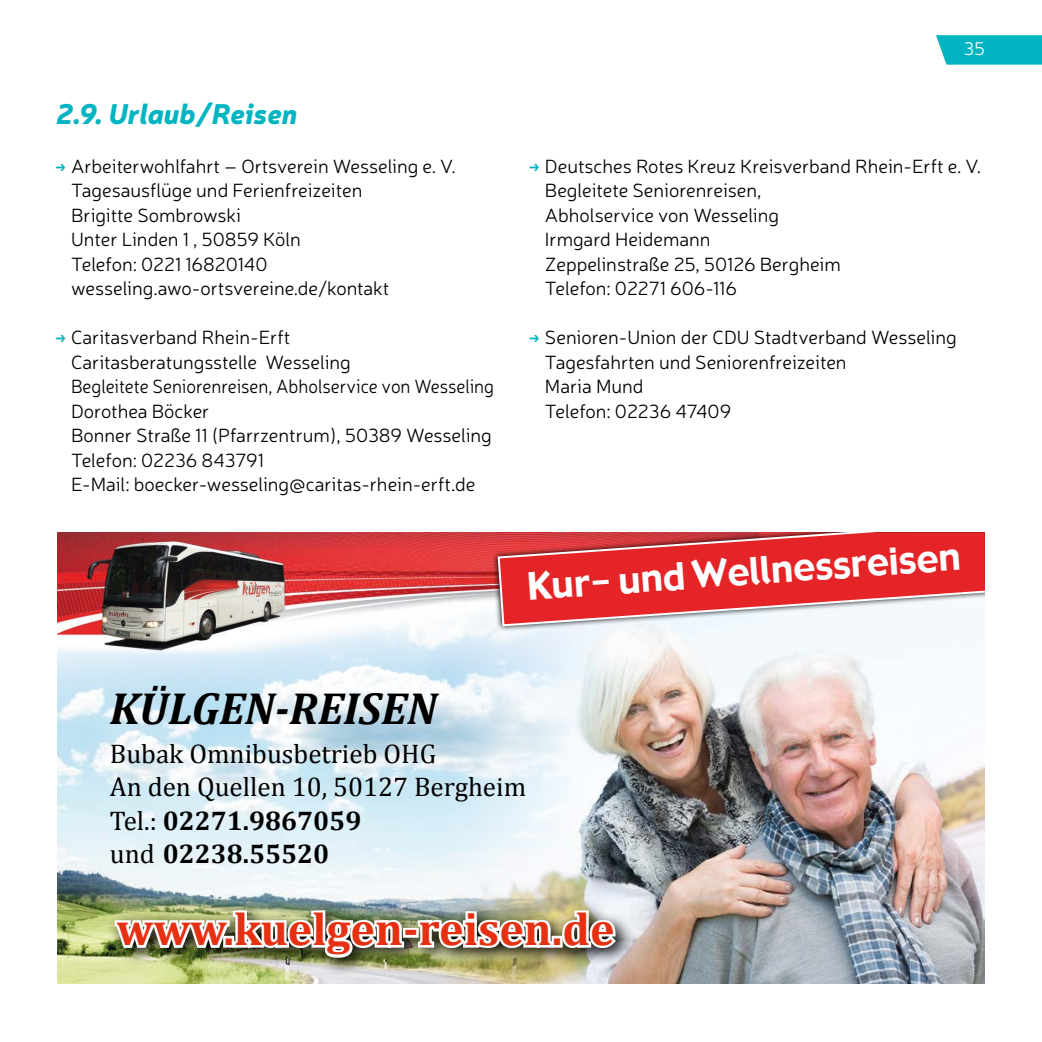
<style>
.page{position:relative;width:1042px;height:1042px;background:#fff}
.page>*{position:absolute;margin:0;border:0;box-sizing:border-box;transform-origin:0 0}
.t1{font:700 46.2px "Cambria";color:#e53012}
.t2{font:italic 700 45.15px "Cambria";color:#000}
.t3{font:36.93px "Gadget";color:#fff}
.t4{font:italic 900 28px "Neris";color:#00b4c1}
.t5{font:27.12px/33.2px "Cambria";color:#000}
.t6{font:300 19.25px/24.5px "Neris";color:#000}
.t7{font:300 18.55px "Neris";color:#fff}
.s1{font-weight:600;font-size:15.75px;color:#00b4c1}
.s2{font-weight:700}
</style>
<div class="page">
<svg style="left:936px;top:35px;width:106px;height:30px;background:#10b8c5"></svg>
<img style="left:57px;top:656px;width:353px;height:327px">
<img style="left:410px;top:654px;width:575px;height:329px">
<img style="left:57px;top:532px;width:705px;height:124px">
<svg style="left:492px;top:532px;width:493px;height:100px;fill:#f3f8fd"></svg>
<svg style="left:496px;top:532px;width:489px;height:95px;background:#e25256"></svg>
<img style="left:106px;top:901px;width:528px;height:75px">
<img style="left:112px;top:908px;width:296px;height:53px">
<img style="left:415px;top:908px;width:204px;height:43px">
<h3 class="t4" style="left:56px;top:93px;width:243px">2.9. Urlaub/Reisen</h3>
<p class="t6" style="left:71px;top:153px;width:386px;text-indent:-16px"><span class="s1">→</span> Arbeiterwohlfahrt – Ortsverein Wesseling e. V.<br>Tagesausflüge und Ferienfreizeiten<br>Brigitte Sombrowski<br>Unter Linden 1 , 50859 Köln<br>Telefon: 0221 16820140 wesseling.awo-ortsvereine.de/kontakt</p>
<p class="t6" style="left:71px;top:325px;width:424px;text-indent:-16px"><span class="s1">→</span> Caritasverband Rhein-Erft<br>Caritasberatungsstelle Wesseling<br>Begleitete Seniorenreisen, Abholservice von Wesseling Dorothea Böcker<br>Bonner Straße 11 (Pfarrzentrum), 50389 Wesseling Telefon: 02236 843791<br>E-Mail: boecker-wesseling@caritas-rhein-erft.de</p>
<p class="t7" style="left:964px;top:37px;width:23px">35</p>
<p class="t6" style="left:545px;top:153px;width:438px;text-indent:-16px"><span class="s1">→</span> Deutsches Rotes Kreuz Kreisverband Rhein-Erft e. V.<br>Begleitete Seniorenreisen,<br>Abholservice von Wesseling<br>Irmgard Heidemann<br>Zeppelinstraße 25, 50126 Bergheim<br>Telefon: 02271 606-116</p>
<p class="t6" style="left:545px;top:325px;width:413px;text-indent:-16px"><span class="s1">→</span> Senioren-Union der CDU Stadtverband Wesseling<br>Tagesfahrten und Seniorenfreizeiten<br>Maria Mund<br>Telefon: 02236 47409</p>
<h3 class="t3" style="left:525px;top:563px;width:436px;rotate:-4deg">Kur- und Wellnessreisen</h3>
<h2 class="t2" style="left:110px;top:681px;width:329px">KÜLGEN-REISEN</h2>
<h3 class="t5" style="left:110px;top:737px;width:418px">Bubak Omnibusbetrieb OHG<br>An den Quellen 10, 50127 Bergheim<br>Tel.: <span class="s2">02271.9867059<br></span>und <span class="s2">02238.55520</span></h3>
<h1 class="t1" style="left:117px;top:901px;width:499px">www.kuelgen-reisen.de</h1>
</div>
